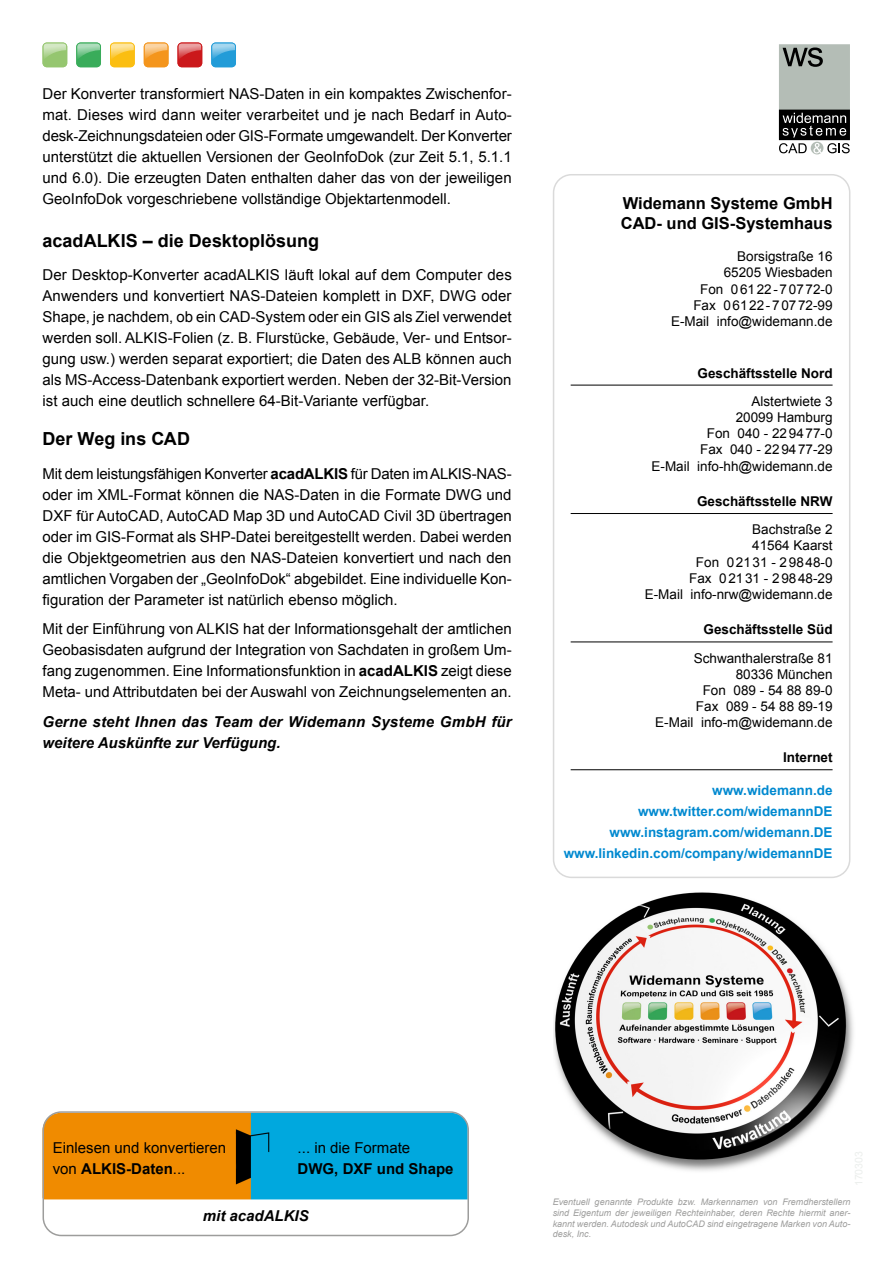
<style>
.page{position:relative;width:893px;height:1263px;background:#fff}
.page>*{position:absolute;margin:0;border:0;box-sizing:border-box;transform-origin:0 0}
.FS_Abschnitt_Headlin{font:700 18px "Arial";color:#000}
.FS_Wisy-Adressen{font:700 16.5px "Arial";color:#000}
.FS_Absatz{font:15px/21px "Arial";color:#000;text-align:justify}
.FS_Abschnitt_Headlin-2{font:15px/21px "Arial";color:#000;text-align:justify}
.FS_Absatz-2{font:italic 700 15px/21px "Arial";letter-spacing:.005em;color:#000}
.FS_Adressen-Absatz{font:13.5px "Arial";color:#000}
.FS_Adressen-Filialen{font:700 13.5px "Arial";color:#0089d0}
.FS_Adressen-Filialen-2{font:700 13.5px "Arial";color:#000}
.FS_Adressen-Filialen-3{font:13.5px "Arial";color:#000}
.Fliesstext{font:italic 9px/10.8px "Arial";color:#9d9d9c;text-align:justify}
.s1{font-family:"Times New Roman"}
.s2{font-weight:700}
</style>
<div class="page">
<div style="left:553px;top:174px;width:297px;height:704px;border:2px solid #dadada;border-radius:18px"></div>
<img style="left:43px;top:1114px;width:423px;height:85px">
<div style="left:43px;top:1111px;width:426px;height:125px;border:2px solid #9d9d9c;border-radius:18px"></div>
<svg style="left:43px;top:43px;width:24px;height:24px"></svg>
<svg style="left:178px;top:43px;width:24px;height:24px"></svg>
<svg style="left:211px;top:43px;width:25px;height:24px"></svg>
<svg style="left:144px;top:43px;width:24px;height:24px"></svg>
<svg style="left:76px;top:43px;width:25px;height:24px"></svg>
<svg style="left:110px;top:43px;width:25px;height:24px"></svg>
<img style="left:554px;top:892px;width:299px;height:279px">
<hr style="left:571px;top:385px;width:262px;height:1px;background:#000">
<hr style="left:571px;top:513px;width:262px;height:1px;background:#000">
<hr style="left:571px;top:642px;width:262px;height:1px;background:#000">
<hr style="left:571px;top:769px;width:262px;height:1px;background:#000">
<div style="left:780px;top:46px;width:69px;height:91px;background:#b4bdb6"></div>
<div style="left:779px;top:44px;width:71px;height:95px;border:3px solid #b4bdb6"></div>
<div style="left:779px;top:110px;width:71px;height:30px;border:3px solid #000"></div>
<svg style="left:779px;top:113px;width:71px;height:40px"></svg>
<svg style="left:783px;top:48px;width:40px;height:19px"></svg>
<p class="FS_Abschnitt_Headlin-2" style="left:43px;top:83px;width:471px">Der Konverter transformiert NAS-Daten in ein kompaktes Zwischenfor&shy;mat. Dieses wird dann weiter verarbeitet und je nach Bedarf in Auto&shy;desk<span class="s1">-</span>Zeichnungsdateien oder GIS-Formate umgewandelt. Der Konverter unterstützt die aktuellen Versionen der GeoInfoDok (zur Zeit 5.1, 5.1.1 und 6.0). Die erzeugten Daten enthalten daher das von der jeweiligen GeoInfoDok vorgeschriebene vollständige Objektartenmodell.</p>
<p class="FS_Abschnitt_Headlin" style="left:43px;top:228px;width:278px">acadALKIS – die Desktoplösung</p>
<p class="FS_Absatz" style="left:43px;top:265px;width:471px">Der Desktop-Konverter acadALKIS läuft lokal auf dem Computer des Anwenders und konvertiert NAS-Dateien komplett in DXF, DWG oder Shape, je nachdem, ob ein CAD-System oder ein GIS als Ziel verwendet werden soll. ALKIS-Folien (z. B. Flurstücke, Gebäude, Ver- und Entsor&shy;gung usw.) werden separat exportiert; die Daten des ALB können auch als MS-Access-Datenbank exportiert werden. Neben der 32-Bit-Version ist auch eine deutlich schnellere 64-Bit-Variante verfügbar.</p>
<p class="FS_Abschnitt_Headlin" style="left:43px;top:427px;width:149px">Der Weg ins CAD</p>
<p class="FS_Absatz" style="left:43px;top:463px;width:471px">Mit dem leistungsfähigen Konverter <span class="s2">acadALKIS</span> für Daten im ALKIS-NAS&shy;oder im XML-Format können die NAS-Daten in die Formate DWG und DXF für AutoCAD, AutoCAD Map 3D und AutoCAD Civil 3D übertragen oder im GIS-Format als SHP-Datei bereitgestellt werden. Dabei werden die Objektgeometrien aus den NAS-Dateien konvertiert und nach den amtlichen Vorgaben der „GeoInfoDok“ abgebildet. Eine individuelle Kon&shy;figuration der Parameter ist natürlich ebenso möglich.</p>
<p class="FS_Absatz" style="left:43px;top:619px;width:471px">Mit der Einführung von ALKIS hat der Informationsgehalt der amtlichen Geobasisdaten aufgrund der Integration von Sachdaten in großem Um&shy;fang zugenommen. Eine Informationsfunktion in <span class="s2">acadALKIS</span> zeigt diese Meta- und Attributdaten bei der Auswahl von Zeichnungselementen an.</p>
<p class="FS_Absatz-2" style="left:43px;top:712px;width:471px">Gerne steht Ihnen das Team der Widemann Systeme GmbH für weitere Auskünfte zur Verfügung.</p>
<p class="FS_Wisy-Adressen" style="left:623px;top:192px;width:211px">Widemann Systeme GmbH</p>
<p class="FS_Wisy-Adressen" style="left:621px;top:212px;width:213px">CAD- und GIS-Systemhaus</p>
<p class="FS_Adressen-Filialen-3" style="left:737px;top:248px;width:97px">Borsigstraße 16</p>
<p class="FS_Adressen-Filialen-3" style="left:724px;top:264px;width:110px">65205 Wiesbaden</p>
<p class="FS_Adressen-Absatz" style="left:700px;top:280px;width:134px">Fon 06122-70772-0</p>
<p class="FS_Adressen-Absatz" style="left:693px;top:296px;width:141px">Fax 06122-70772-99</p>
<p class="FS_Adressen-Absatz" style="left:671px;top:312px;width:163px">E-Mail info@widemann.de</p>
<p class="FS_Adressen-Filialen-2" style="left:697px;top:364px;width:137px">Geschäftsstelle Nord</p>
<p class="FS_Adressen-Absatz" style="left:751px;top:392px;width:83px">Alstertwiete 3</p>
<p class="FS_Adressen-Absatz" style="left:736px;top:408px;width:98px">20099 Hamburg</p>
<p class="FS_Adressen-Absatz" style="left:707px;top:425px;width:127px">Fon 040 - 229477-0</p>
<p class="FS_Adressen-Absatz" style="left:700px;top:441px;width:134px">Fax 040 - 229477-29</p>
<p class="FS_Adressen-Absatz" style="left:651px;top:457px;width:183px">E-Mail info-hh@widemann.de</p>
<p class="FS_Adressen-Filialen-2" style="left:697px;top:492px;width:137px">Geschäftsstelle NRW</p>
<p class="FS_Adressen-Absatz" style="left:752px;top:521px;width:82px">Bachstraße 2</p>
<p class="FS_Adressen-Absatz" style="left:752px;top:537px;width:82px">41564 Kaarst</p>
<p class="FS_Adressen-Absatz" style="left:696px;top:553px;width:138px">Fon 02131 - 29848-0</p>
<p class="FS_Adressen-Absatz" style="left:689px;top:569px;width:145px">Fax 02131 - 29848-29</p>
<p class="FS_Adressen-Absatz" style="left:645px;top:585px;width:189px">E-Mail info-nrw@widemann.de</p>
<p class="FS_Adressen-Filialen-2" style="left:703px;top:621px;width:131px">Geschäftsstelle Süd</p>
<p class="FS_Adressen-Absatz" style="left:694px;top:649px;width:140px">Schwanthalerstraße 81</p>
<p class="FS_Adressen-Absatz" style="left:736px;top:665px;width:98px">80336 München</p>
<p class="FS_Adressen-Absatz" style="left:703px;top:681px;width:131px">Fon 089 - 54 88 89-0</p>
<p class="FS_Adressen-Absatz" style="left:696px;top:698px;width:138px">Fax 089 - 54 88 89-19</p>
<p class="FS_Adressen-Absatz" style="left:655px;top:714px;width:179px">E-Mail info-m@widemann.de</p>
<p class="FS_Adressen-Filialen-2" style="left:783px;top:748px;width:51px">Internet</p>
<p class="FS_Adressen-Filialen" style="left:712px;top:781px;width:122px">www.widemann.de</p>
<p class="FS_Adressen-Filialen" style="left:638px;top:802px;width:196px">www.twitter.com/widemannDE</p>
<p class="FS_Adressen-Filialen" style="left:609px;top:823px;width:225px">www.instagram.com/widemann.DE</p>
<p class="FS_Adressen-Filialen" style="left:564px;top:844px;width:270px">www.linkedin.com/company/widemannDE</p>
<p class="FS_Absatz" style="left:53px;top:1137px;width:175px">Einlesen und konvertieren von <span class="s2">ALKIS-Daten</span>...</p>
<p class="FS_Absatz" style="left:298px;top:1137px;width:157px">... in die Formate<br><span class="s2">DWG, DXF und Shape</span></p>
<p class="FS_Absatz-2" style="left:203px;top:1205px;width:107px">mit acadALKIS</p>
<p class="Fliesstext" style="left:553px;top:1196px;width:299px">Eventuell genannte Produkte bzw. Markennamen von Fremdherstellern sind Eigentum der jeweiligen Rechteinhaber, deren Rechte hiermit aner&shy;kannt werden. Autodesk und AutoCAD sind eingetragene Marken von Auto&shy;desk, Inc.</p>
</div>
